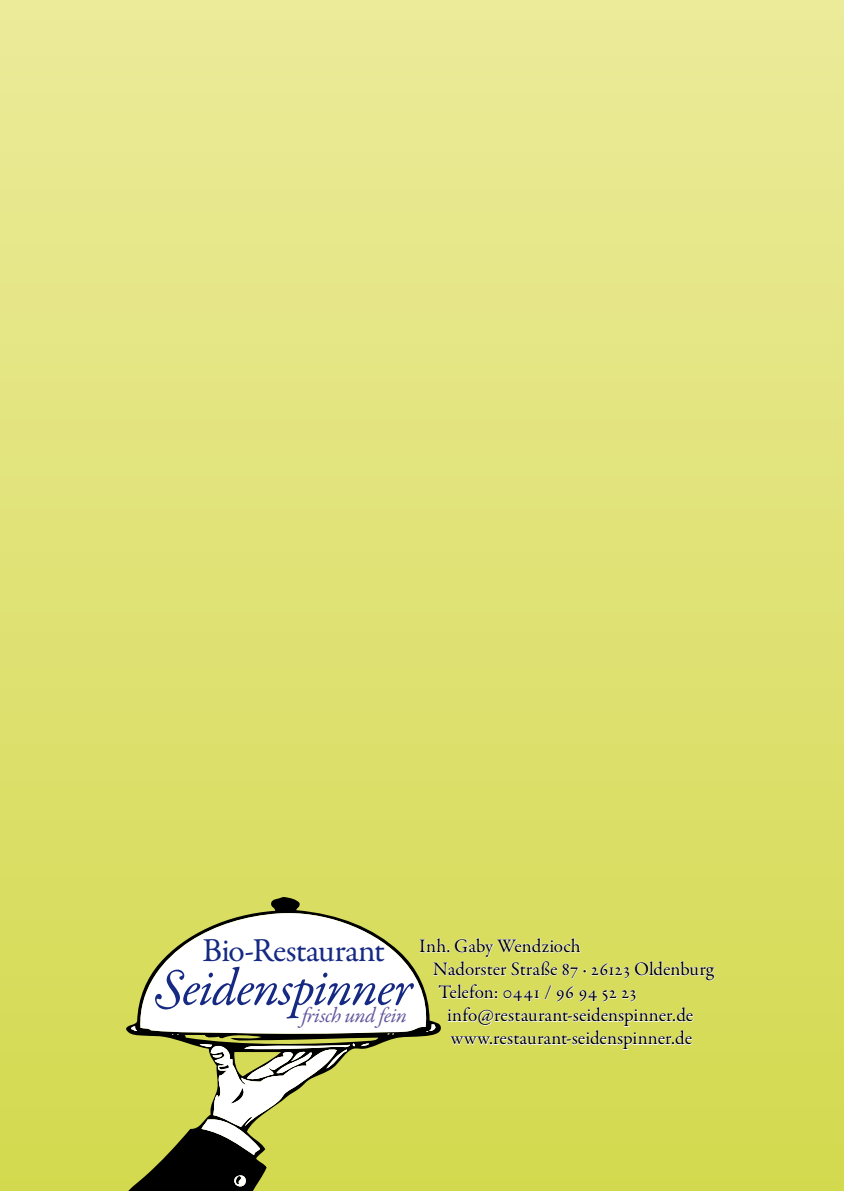
<style>
.page{position:relative;width:844px;height:1191px;background:#fff}
.page>*{position:absolute;margin:0;border:0;box-sizing:border-box;transform-origin:0 0}
.t1{font:italic 52.5px "Garamond Premr Pro";letter-spacing:-.025em;color:#162983}
.t2{font:33.77px "Garamond Premr Pro";letter-spacing:-.03em;color:#162983}
.t3{font:italic 21.35px "Garamond Premr Pro";letter-spacing:-.02em;color:#61569d}
.t4{font:19.25px/23.1px "Garamond Premr Pro";letter-spacing:-.005em;color:#000}
</style>
<div class="page">
<div style="left:0;top:0;width:843px;height:1191px;background:linear-gradient(to bottom,#eceb9a,#d3d94f)"></div>
<svg style="left:101px;top:897px;width:340px;height:294px;background:#b0b547"></svg>
<svg style="left:232px;top:1171px;width:15px;height:17px"></svg>
<svg style="left:131px;top:910px;width:584px;height:245px"></svg>
<p class="t4" style="left:433px;top:934px;width:282px;text-indent:-14px">Inh. Gaby Wendzioch<br>Nadorster Straße 87 · 26123 Oldenburg<br>Telefon: 0441 / 96 94 52 23</p>
<p class="t4" style="left:447px;top:1004px;width:248px">info@restaurant-seidenspinner.de www.restaurant-seidenspinner.de</p>
<h2 class="t2" style="left:202px;top:930px;width:184px">Bio-Restaurant</h2>
<h1 class="t1" style="left:154px;top:954px;width:260px">Seidenspinner</h1>
<p class="t3" style="left:302px;top:1001px;width:106px">frisch und fein</p>
</div>
